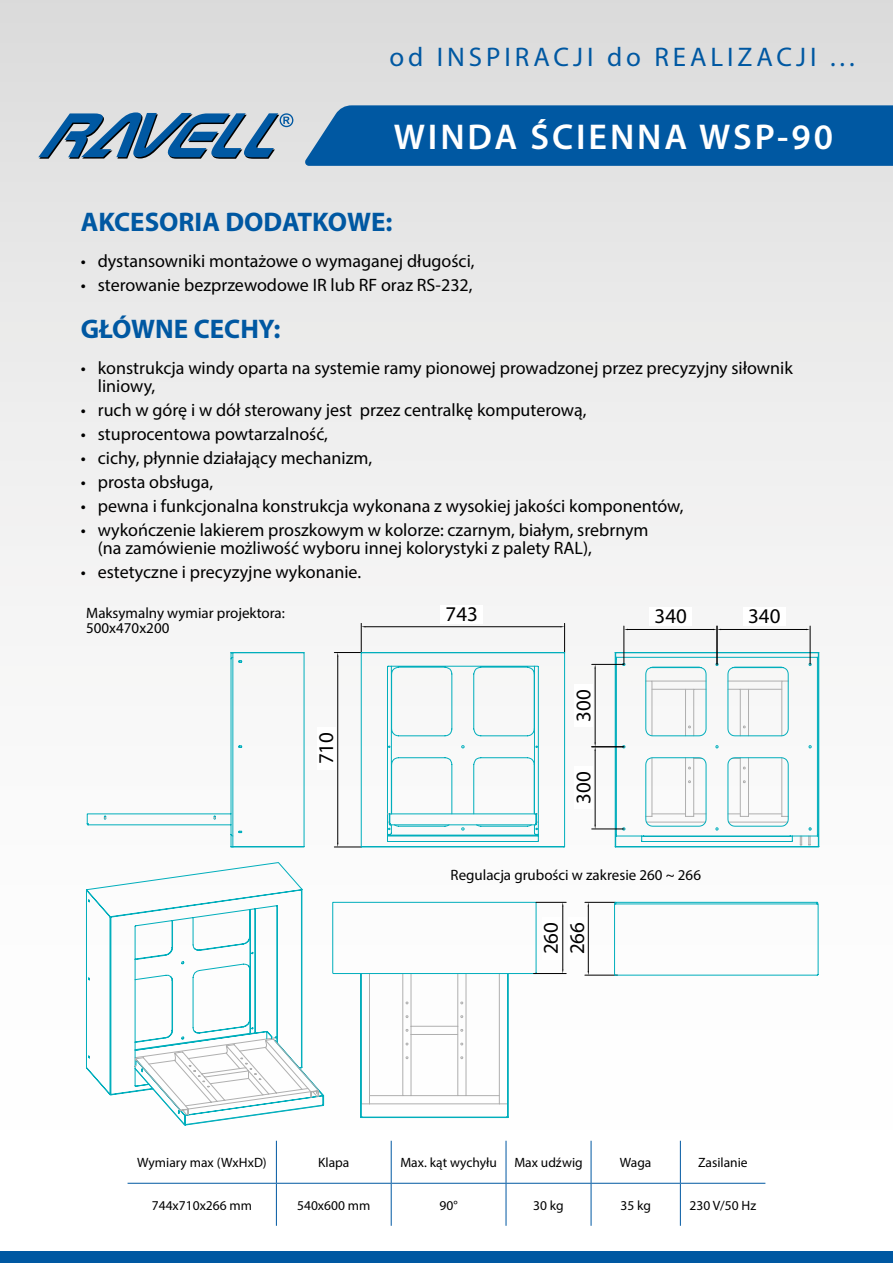
<style>
.page{position:relative;width:893px;height:1263px;background:#fff}
.page>*{position:absolute;margin:0;border:0;box-sizing:border-box;transform-origin:0 0}
.t1{font:600 36px "Myriad Pro";letter-spacing:.08em;color:#fff}
.t2{font:700 27px "Myriad Pro";color:#0058a2}
.t3{font:27px "Myriad Pro";letter-spacing:.145em;color:#0058a2}
.t4{font:21px/26.2px "Myriad Pro";color:#000}
.t5{font:18px/18px "Myriad Pro";color:#000}
.t6{font:15px/15px "Myriad Pro";color:#000}
.t7{font:13.5px "Myriad Pro";color:#000}
</style>
<div class="page">
<div style="left:0;top:0;width:893px;height:1259px;background:linear-gradient(to bottom,#e0e0e0,#fff)"></div>
<div style="left:0;top:1251px;width:893px;height:12px;background:#0058a2"></div>
<hr style="left:276px;top:1141px;width:1px;height:42px;background:#0058a2">
<hr style="left:391px;top:1141px;width:1px;height:42px;background:#0058a2">
<hr style="left:506px;top:1141px;width:1px;height:42px;background:#0058a2">
<hr style="left:591px;top:1141px;width:1px;height:42px;background:#0058a2">
<hr style="left:680px;top:1141px;width:1px;height:42px;background:#0058a2">
<hr style="left:128px;top:1183px;width:148px;height:1px;background:#0058a2">
<hr style="left:276px;top:1183px;width:115px;height:1px;background:#0058a2">
<hr style="left:276px;top:1183px;width:1px;height:43px;background:#0058a2">
<hr style="left:391px;top:1183px;width:115px;height:1px;background:#0058a2">
<hr style="left:391px;top:1183px;width:1px;height:43px;background:#0058a2">
<hr style="left:506px;top:1183px;width:85px;height:1px;background:#0058a2">
<hr style="left:506px;top:1183px;width:1px;height:43px;background:#0058a2">
<hr style="left:591px;top:1183px;width:89px;height:1px;background:#0058a2">
<hr style="left:591px;top:1183px;width:1px;height:43px;background:#0058a2">
<hr style="left:680px;top:1183px;width:85px;height:1px;background:#0058a2">
<hr style="left:680px;top:1183px;width:1px;height:43px;background:#0058a2">
<svg style="left:38px;top:112px;width:255px;height:47px;background:#6d93b2"></svg>
<div style="left:305px;top:105px;width:588px;height:61px;background:#0058a2"></div>
<svg style="left:86px;top:862px;width:237px;height:263px"></svg>
<svg style="left:134px;top:1030px;width:190px;height:97px"></svg>
<svg style="left:87px;top:652px;width:218px;height:195px"></svg>
<svg style="left:334px;top:623px;width:231px;height:225px"></svg>
<svg style="left:615px;top:652px;width:204px;height:195px"></svg>
<hr style="left:628px;top:629px;width:85px;height:1px;background:#000">
<hr style="left:624px;top:626px;width:1px;height:38px;background:#000">
<hr style="left:721px;top:629px;width:85px;height:1px;background:#000">
<hr style="left:810px;top:626px;width:1px;height:38px;background:#000">
<hr style="left:717px;top:626px;width:1px;height:38px;background:#000">
<hr style="left:595px;top:668px;width:1px;height:75px;background:#000">
<hr style="left:592px;top:664px;width:32px;height:1px;background:#000">
<hr style="left:595px;top:751px;width:1px;height:74px;background:#000">
<hr style="left:592px;top:746px;width:32px;height:1px;background:#000">
<hr style="left:592px;top:829px;width:32px;height:1px;background:#000">
<svg style="left:594px;top:743px;width:2px;height:8px"></svg>
<hr style="left:588px;top:906px;width:1px;height:65px;background:#000">
<hr style="left:585px;top:975px;width:32px;height:1px;background:#000">
<hr style="left:585px;top:902px;width:30px;height:1px;background:#000">
<svg style="left:614px;top:902px;width:205px;height:74px"></svg>
<svg style="left:332px;top:902px;width:205px;height:216px"></svg>
<hr style="left:562px;top:906px;width:1px;height:63px;background:#000">
<hr style="left:534px;top:973px;width:32px;height:1px;background:#000">
<hr style="left:536px;top:902px;width:30px;height:1px;background:#000">
<div style="left:441px;top:605px;width:42px;height:19px;background:#fff"></div>
<div style="left:649px;top:607px;width:43px;height:19px;background:#fff"></div>
<div style="left:743px;top:607px;width:43px;height:19px;background:#fff"></div>
<div style="left:317px;top:727px;width:19px;height:42px;background:#fff"></div>
<div style="left:574px;top:684px;width:19px;height:43px;background:#fff"></div>
<div style="left:574px;top:766px;width:19px;height:43px;background:#fff"></div>
<div style="left:541px;top:917px;width:19px;height:42px;background:#fff"></div>
<div style="left:568px;top:917px;width:19px;height:42px;background:#fff"></div>
<h2 class="t3" style="left:389px;top:40px;width:467px">od INSPIRACJI do REALIZACJI ...</h2>
<h1 class="t1" style="left:394px;top:114px;width:441px">WINDA ŚCIENNA WSP-90</h1>
<h2 class="t2" style="left:81px;top:204px;width:313px">AKCESORIA DODATKOWE:</h2>
<p class="t5" style="left:81px;top:251px;width:395px">• dystansowniki montażowe o wymaganej długości,</p>
<p class="t5" style="left:81px;top:275px;width:393px">• sterowanie bezprzewodowe IR lub RF oraz RS-232,</p>
<h2 class="t2" style="left:81px;top:311px;width:201px">GŁÓWNE CECHY:</h2>
<p class="t5" style="left:98px;top:359px;width:696px;text-indent:-17px">• konstrukcja windy oparta na systemie ramy pionowej prowadzonej przez precyzyjny siłownik liniowy,</p>
<p class="t5" style="left:81px;top:401px;width:507px">• ruch w górę i w dół sterowany jest przez centralkę komputerową,</p>
<p class="t5" style="left:81px;top:425px;width:249px">• stuprocentowa powtarzalność,</p>
<p class="t5" style="left:81px;top:449px;width:293px">• cichy, płynnie działający mechanizm,</p>
<p class="t5" style="left:81px;top:473px;width:134px">• prosta obsługa,</p>
<p class="t5" style="left:81px;top:497px;width:604px">• pewna i funkcjonalna konstrukcja wykonana z wysokiej jakości komponentów,</p>
<p class="t5" style="left:98px;top:521px;width:552px;text-indent:-17px">• wykończenie lakierem proszkowym w kolorze: czarnym, białym, srebrnym (na zamówienie możliwość wyboru innej kolorystyki z palety RAL),</p>
<p class="t5" style="left:81px;top:563px;width:282px">• estetyczne i precyzyjne wykonanie.</p>
<p class="t6" style="left:86px;top:605px;width:200px">Maksymalny wymiar projektora:<br>500x470x200</p>
<p class="t4" style="left:313px;top:764px;width:34px;rotate:-90deg">710</p>
<p class="t4" style="left:446px;top:601px;width:34px">743</p>
<p class="t4" style="left:655px;top:603px;width:34px">340</p>
<p class="t4" style="left:748px;top:603px;width:34px">340</p>
<p class="t4" style="left:570px;top:722px;width:34px;rotate:-90deg">300</p>
<p class="t4" style="left:570px;top:803px;width:34px;rotate:-90deg">300</p>
<p class="t6" style="left:451px;top:867px;width:252px">Regulacja grubości w zakresie 260 ~ 266</p>
<p class="t4" style="left:537px;top:954px;width:34px;rotate:-90deg">260<br>266</p>
<p class="t7" style="left:137px;top:1154px;width:131px">Wymiary max (WxHxD)</p>
<p class="t7" style="left:318px;top:1154px;width:33px">Klapa</p>
<p class="t7" style="left:400px;top:1154px;width:98px">Max. kąt wychyłu</p>
<p class="t7" style="left:514px;top:1154px;width:70px">Max udźwig</p>
<p class="t7" style="left:620px;top:1154px;width:33px">Waga</p>
<p class="t7" style="left:698px;top:1154px;width:51px">Zasilanie</p>
<p class="t7" style="left:152px;top:1197px;width:102px">744x710x266 mm</p>
<p class="t7" style="left:297px;top:1197px;width:75px">540x600 mm</p>
<p class="t7" style="left:440px;top:1197px;width:20px">90°</p>
<p class="t7" style="left:533px;top:1197px;width:32px">30 kg</p>
<p class="t7" style="left:620px;top:1197px;width:32px">35 kg</p>
<p class="t7" style="left:689px;top:1197px;width:68px">230 V/50 Hz</p>
</div>
